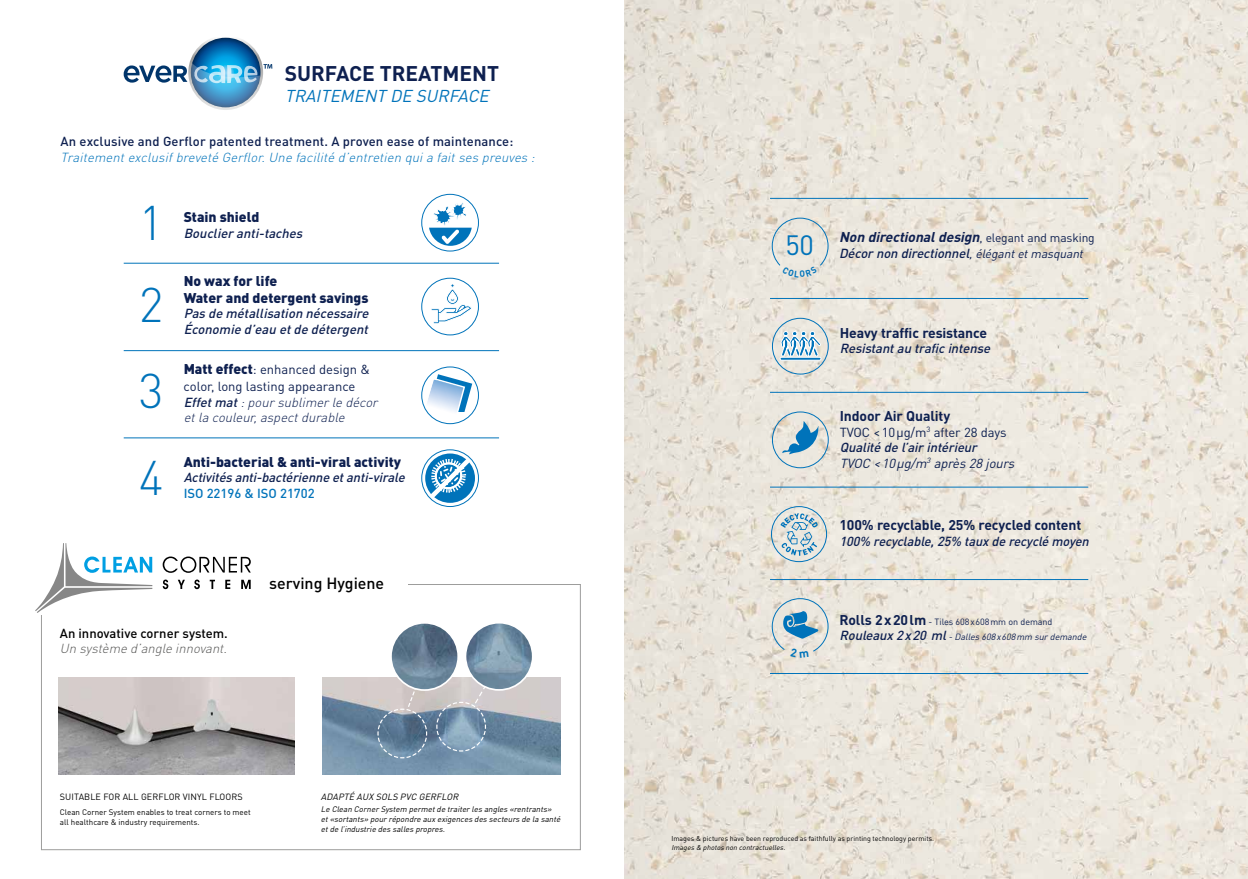
<style>
.page{position:relative;width:1248px;height:879px;background:#fff}
.page>*{position:absolute;margin:0;border:0;box-sizing:border-box;transform-origin:0 0}
.t1{font:300 48px/85px "DIN Pro";color:#0073ba;text-align:justify}
.t2{font:27.6px "DIN Pro";color:#0073ba}
.t3{font:700 21px "DIN Pro";color:#0e2050}
.t4{font:italic 17px "DIN Pro";color:#0073ba}
.t5{font:500 16px "DIN Pro";color:#000}
.t6{font:900 14px/16.8px "DIN Pro";color:#0e2050}
.t7{font:700 14px "DIN Pro";letter-spacing:-.01em;color:#0e2050}
.t8{font:italic 700 14px "DIN Pro";color:#0e2050}
.t9{font:italic 500 13px/15.6px "DIN Pro";color:#0e2050}
.t10{font:italic 300 13px "DIN Pro";color:#0073ba}
.t11{font:500 13px "DIN Pro";letter-spacing:.01em;color:#0e2050}
.t12{font:13px/16.8px "DIN Pro";color:#0e2050}
.t13{font:italic 300 13px/15.6px "DIN Pro";color:#0e2050}
.t14{font:500 13px "DIN Pro";color:#000}
.t15{font:italic 300 13px "DIN Pro";color:#575756}
.t16{font:500 13px "DIN Pro";color:#0073ba}
.t17{font:italic 9px/15.6px "DIN Pro";color:#0e2050}
.t18{font:9px "DIN Pro";letter-spacing:.01em;color:#000}
.t19{font:italic 9px "DIN Pro";color:#000}
.t20{font:italic 8px/9.6px "DIN Pro";color:#000}
.t21{font:8px/9.6px "DIN Pro";color:#000}
.t22{font:7px "DIN Pro";color:#000}
.t23{font:italic 7px "DIN Pro";color:#000}
.s1{font-weight:900;font-size:14px}
.s2{font-weight:500}
.s3{font-weight:400;font-style:normal;font-size:12px}
.s4{font-weight:400;font-size:12px}
.s5{font-weight:400;font-style:normal}
.s6{font-weight:400}
.s7{font-weight:700;font-style:normal;font-size:14px}
.s8{font-style:normal}
.s9{font-weight:500;font-size:13px}
</style>
<div class="page">
<img style="left:624px;top:0;width:623px;height:879px">
<div style="left:771px;top:318px;width:57px;height:56px;border:1px solid #0073ba;border-radius:50%"></div>
<div style="left:771px;top:411px;width:57px;height:57px;border:1px solid #0073ba;border-radius:50%"></div>
<div style="left:771px;top:506px;width:56px;height:56px;border:1px solid #0073ba;border-radius:50%"></div>
<hr style="left:770px;top:298px;width:318px;height:1px;background:#0073ba">
<hr style="left:770px;top:198px;width:318px;height:1px;background:#0073ba">
<hr style="left:770px;top:392px;width:318px;height:1px;background:#0073ba">
<hr style="left:770px;top:487px;width:318px;height:1px;background:#0073ba">
<hr style="left:770px;top:579px;width:318px;height:1px;background:#0073ba">
<hr style="left:770px;top:673px;width:318px;height:1px;background:#0073ba">
<svg style="left:782px;top:421px;width:38px;height:33px"></svg>
<svg style="left:780px;top:331px;width:40px;height:26px"></svg>
<div style="left:779px;top:357px;width:42px;height:3px;border:1px solid #fff"></div>
<svg style="left:780px;top:513px;width:37px;height:43px;background:#b6ccd4"></svg>
<svg style="left:421px;top:374px;width:51px;height:51px"></svg>
<svg style="left:124px;top:37px;width:148px;height:73px"></svg>
<hr style="left:124px;top:263px;width:375px;height:1px;background:#0073ba">
<hr style="left:124px;top:350px;width:375px;height:1px;background:#0073ba">
<hr style="left:124px;top:438px;width:375px;height:1px;background:#0073ba">
<svg style="left:430px;top:284px;width:42px;height:40px"></svg>
<div style="left:421px;top:194px;width:58px;height:57px;border:1px solid #0073ba;border-radius:50%"></div>
<div style="left:421px;top:278px;width:58px;height:57px;border:1px solid #0073ba;border-radius:50%"></div>
<div style="left:421px;top:366px;width:58px;height:58px;border:1px solid #0073ba;border-radius:50%"></div>
<img style="left:58px;top:678px;width:236px;height:96px">
<img style="left:322px;top:677px;width:238px;height:97px">
<svg style="left:377px;top:684px;width:51px;height:75px;background:#8c9baa"></svg>
<svg style="left:435px;top:677px;width:56px;height:75px;background:#9cacbb"></svg>
<img style="left:465px;top:623px;width:67px;height:67px;border-radius:34px">
<div style="left:464px;top:622px;width:69px;height:69px;border:2px solid #fff;border-radius:50%"></div>
<img style="left:391px;top:623px;width:67px;height:67px;border-radius:34px">
<div style="left:390px;top:622px;width:69px;height:69px;border:2px solid #fff;border-radius:50%"></div>
<svg style="left:163px;top:579px;width:5px;height:10px"></svg>
<svg style="left:178px;top:580px;width:7px;height:9px"></svg>
<svg style="left:194px;top:579px;width:6px;height:10px"></svg>
<svg style="left:210px;top:580px;width:5px;height:9px"></svg>
<svg style="left:225px;top:580px;width:5px;height:9px"></svg>
<svg style="left:241px;top:580px;width:10px;height:9px"></svg>
<svg style="left:163px;top:556px;width:88px;height:17px"></svg>
<svg style="left:35px;top:543px;width:117px;height:70px"></svg>
<svg style="left:429px;top:202px;width:42px;height:44px"></svg>
<div style="left:421px;top:449px;width:58px;height:58px;border:1px solid #0073ba;border-radius:50%"></div>
<svg style="left:425px;top:453px;width:50px;height:50px"></svg>
<div style="left:427px;top:455px;width:46px;height:46px;background:#0073ba;border-radius:50%"></div>
<svg style="left:430px;top:458px;width:40px;height:40px"></svg>
<svg style="left:771px;top:597px;width:58px;height:61px;background:#bdced3"></svg>
<svg style="left:771px;top:217px;width:58px;height:60px;background:#e0e0da"></svg>
<h3 class="t3" style="left:285px;top:60px;width:216px">SURFACE TREATMENT</h3>
<h3 class="t4" style="left:285px;top:85px;width:210px">TRAITEMENT DE SURFACE</h3>
<p class="t11" style="left:61px;top:132px;width:454px">An exclusive and Gerflor patented treatment. A proven ease of maintenance:</p>
<p class="t10" style="left:61px;top:148px;width:479px">Traitementexclusifbreveté Gerflor.Une facilité d’entretien quia faitses preuves :</p>
<h1 class="t1" style="left:139px;top:178px;width:26px">1<br>2<br>3<br>4</h1>
<p class="t6" style="left:184px;top:208px;width:77px">Stain shield</p>
<p class="t9" style="left:184px;top:225px;width:124px">Bouclieranti-taches</p>
<p class="t6" style="left:184px;top:272px;width:186px">No wax for life<br>Water and detergent savings</p>
<p class="t9" style="left:184px;top:305px;width:190px">Pasde métallisation nécessaire<br>Économie d’eau etde détergent</p>
<p class="t12" style="left:184px;top:360px;width:188px"><span class="s1">Matt effect</span>: enhanced design &amp; color, long lasting appearance</p>
<p class="t13" style="left:184px;top:393px;width:199px"><span class="s2">Effetmat</span>:poursublimerle décor etla couleur,aspectdurable</p>
<p class="t6" style="left:184px;top:452px;width:219px">Anti-bacterial &amp; anti-viral activity</p>
<p class="t9" style="left:184px;top:469px;width:226px">Activitésanti-bactérienne etanti-virale</p>
<p class="t16" style="left:184px;top:484px;width:133px">ISO 22196 &amp; ISO 21702</p>
<p class="t5" style="left:269px;top:572px;width:116px">serving Hygiene</p>
<p class="t14" style="left:60px;top:624px;width:169px">An innovative corner system.</p>
<p class="t15" style="left:60px;top:640px;width:172px">Un système d’angle innovant.</p>
<p class="t18" style="left:60px;top:790px;width:184px">SUITABLE FOR ALL GERFLOR VINYL FLOORS</p>
<p class="t21" style="left:60px;top:807px;width:192px">Clean Corner System enables to treat corners to meet all healthcare &amp; industry requirements.</p>
<p class="t19" style="left:321px;top:790px;width:141px">ADAPTÉ AUX SOLS PVC GERFLOR</p>
<p class="t20" style="left:321px;top:804px;width:243px">Le Clean CornerSystem permetde traiterlesangles«rentrants» et«sortants» pourrépondre auxexigencesdessecteursde la santé etde l’industrie dessallespropres.</p>
<h2 class="t2" style="left:785px;top:227px;width:30px">50</h2>
<p class="t8" style="left:839px;top:228px;width:257px">Non directionaldesign<span class="s3">, e l e g a n t a n d m a s k i n g</span></p>
<p class="t9" style="left:839px;top:245px;width:249px">Décornon directionnel<span class="s4">,élégantetmasquant</span></p>
<p class="t7" style="left:839px;top:323px;width:149px">Heavy traffic resistance</p>
<p class="t9" style="left:839px;top:340px;width:155px">Resistantau traficintense</p>
<p class="t7" style="left:839px;top:406px;width:112px">Indoor Air Quality</p>
<p class="t9" style="left:839px;top:423px;width:179px"><span class="s5">TVOC &lt;10μg/m</span><sup>3</sup> <span class="s5">after 28 days<br></span>Qualité de l’airintérieur<br><span class="s6">TVOC &lt;10μg/m</span><sup>3</sup> <span class="s6">après28jours</span></p>
<p class="t7" style="left:839px;top:515px;width:243px">100% recyclable, 25% recycled content</p>
<p class="t9" style="left:839px;top:532px;width:254px">100% recyclable,25% tauxderecyclémoyen</p>
<p class="t17" style="left:839px;top:613px;width:251px"><span class="s7">Rolls 2x20lm</span> <span class="s8">- Tiles 608x608mm on demand<br></span><span class="s9">Rouleaux2x20 ml</span>-Dalles608x608mm surdemande</p>
<p class="t22" style="left:671px;top:834px;width:264px">Images &amp; pictures have been reproduced as faithfully as printing technology permits.</p>
<p class="t23" style="left:671px;top:842px;width:117px">Images&amp; photosnon contractuelles.</p>
</div>
